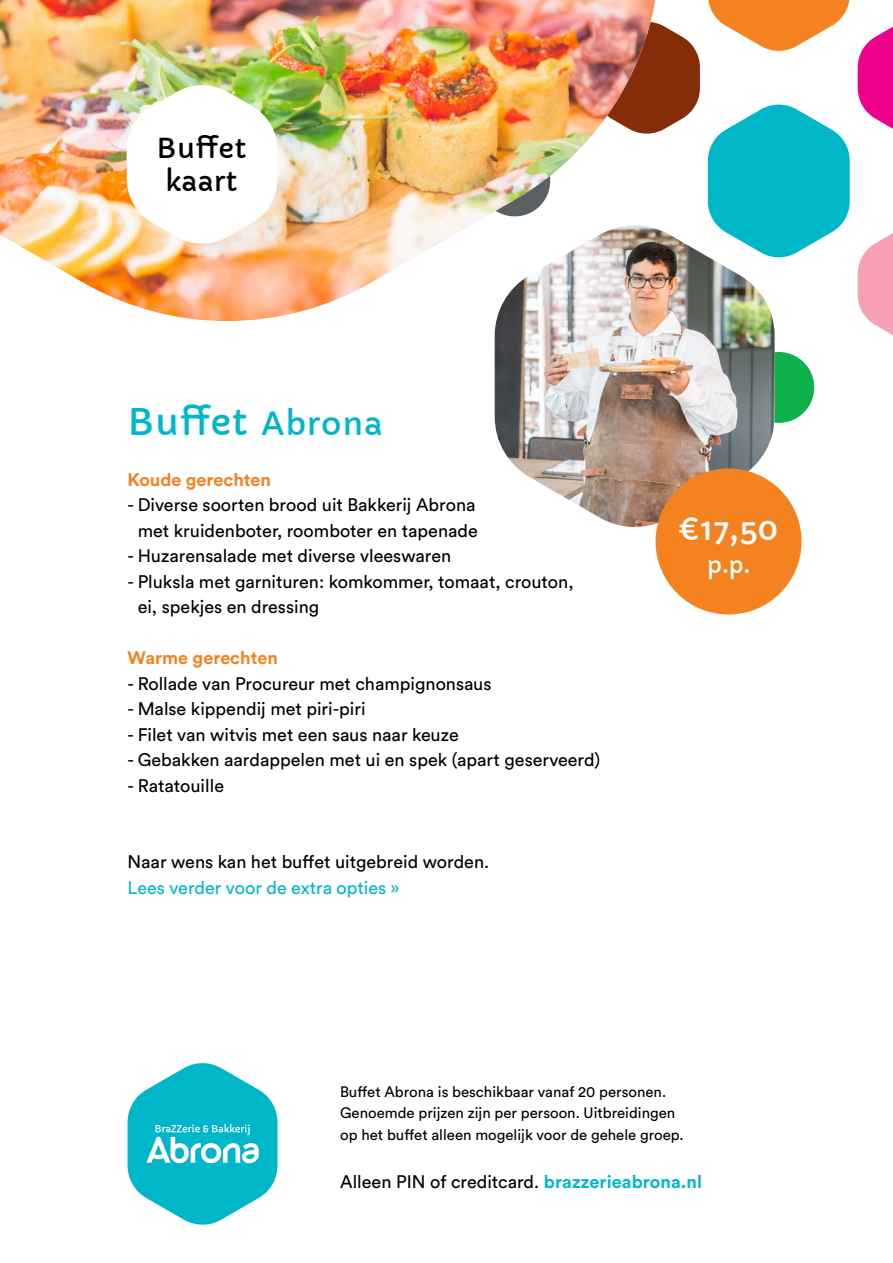
<style>
.page{position:relative;width:893px;height:1263px;background:#fff}
.page>*{position:absolute;margin:0;border:0;box-sizing:border-box;transform-origin:0 0}
.t1{font:36px "Capriola";color:#00b7c9}
.t2{font:31.5px "Capriola";color:#fff}
.t3{font:27px/33px "Capriola";letter-spacing:.02em;color:#000;text-align:center}
.t4{font:22.5px "Capriola";color:#fff}
.t5{font:18px/25.5px "Circular Std";color:#000;text-align:center}
.t6{font:700 18px "Circular Std";color:#f58220}
.t7{font:18px "Circular Std";color:#00b7c9}
.t8{font:15px/21px "Circular Std";color:#000}
.s1{font-size:31.5px}
.s2{font-weight:700;color:#00b7c9}
</style>
<div class="page">
<svg style="left:858px;top:26px;width:35px;height:103px"></svg>
<svg style="left:660px;top:24px;width:40px;height:107px"></svg>
<svg style="left:858px;top:233px;width:35px;height:102px"></svg>
<svg style="left:708px;top:0;width:142px;height:51px"></svg>
<svg style="left:708px;top:104px;width:142px;height:154px"></svg>
<svg style="left:775px;top:352px;width:39px;height:71px"></svg>
<img style="left:495px;top:225px;width:280px;height:304px">
<svg style="left:494px;top:0;width:166px;height:334px"></svg>
<img style="left:0;top:0;width:655px;height:323px">
<svg style="left:127px;top:83px;width:151px;height:163px"></svg>
<svg style="left:128px;top:1063px;width:149px;height:162px"></svg>
<div style="left:656px;top:468px;width:145px;height:146px;background:#f58220;border-radius:50%"></div>
<h3 class="t3" style="left:156px;top:132px;width:91px">Buffet kaart</h3>
<h1 class="t1" style="left:128px;top:400px;width:256px">Buffet <span class="s1">Abrona</span></h1>
<p class="t6" style="left:128px;top:468px;width:145px">Koude gerechten</p>
<p class="t5" style="left:128px;top:492px;width:352px">- Diverse soorten brood uit Bakkerij Abrona met kruidenboter, roomboter en tapenade</p>
<p class="t5" style="left:128px;top:543px;width:325px">- Huzarensalade met diverse vleeswaren</p>
<p class="t5" style="left:138px;top:568px;width:437px;text-align:left;text-indent:-10px">- Pluksla met garnituren: komkommer, tomaat, crouton, ei, spekjes en dressing</p>
<p class="t6" style="left:128px;top:646px;width:152px">Warme gerechten</p>
<p class="t5" style="left:128px;top:670px;width:366px">- Rollade van Procureur met champignonsaus</p>
<p class="t5" style="left:128px;top:696px;width:240px">- Malse kippendij met piri-piri</p>
<p class="t5" style="left:128px;top:721px;width:333px">- Filet van witvis met een saus naar keuze</p>
<p class="t5" style="left:128px;top:747px;width:474px">- Gebakken aardappelen met ui en spek (apart geserveerd)</p>
<p class="t5" style="left:128px;top:772px;width:98px">- Ratatouille</p>
<p class="t5" style="left:128px;top:849px;width:363px">Naar wens kan het buffet uitgebreid worden.</p>
<p class="t7" style="left:128px;top:877px;width:273px">Lees verder voor de extra opties »</p>
<h2 class="t2" style="left:678px;top:509px;width:102px">€17,50</h2>
<p class="t4" style="left:707px;top:551px;width:44px">p.p.</p>
<p class="t8" style="left:340px;top:1080px;width:337px">Buffet Abrona is beschikbaar vanaf 20 personen.<br>Genoemde prijzen zijn per persoon. Uitbreidingen</p>
<p class="t8" style="left:340px;top:1124px;width:345px">op het buffet alleen mogelijk voor de gehele groep.</p>
<p class="t5" style="left:340px;top:1169px;width:363px">Alleen PIN of creditcard. <span class="s2">brazzerieabrona.nl</span></p>
</div>
